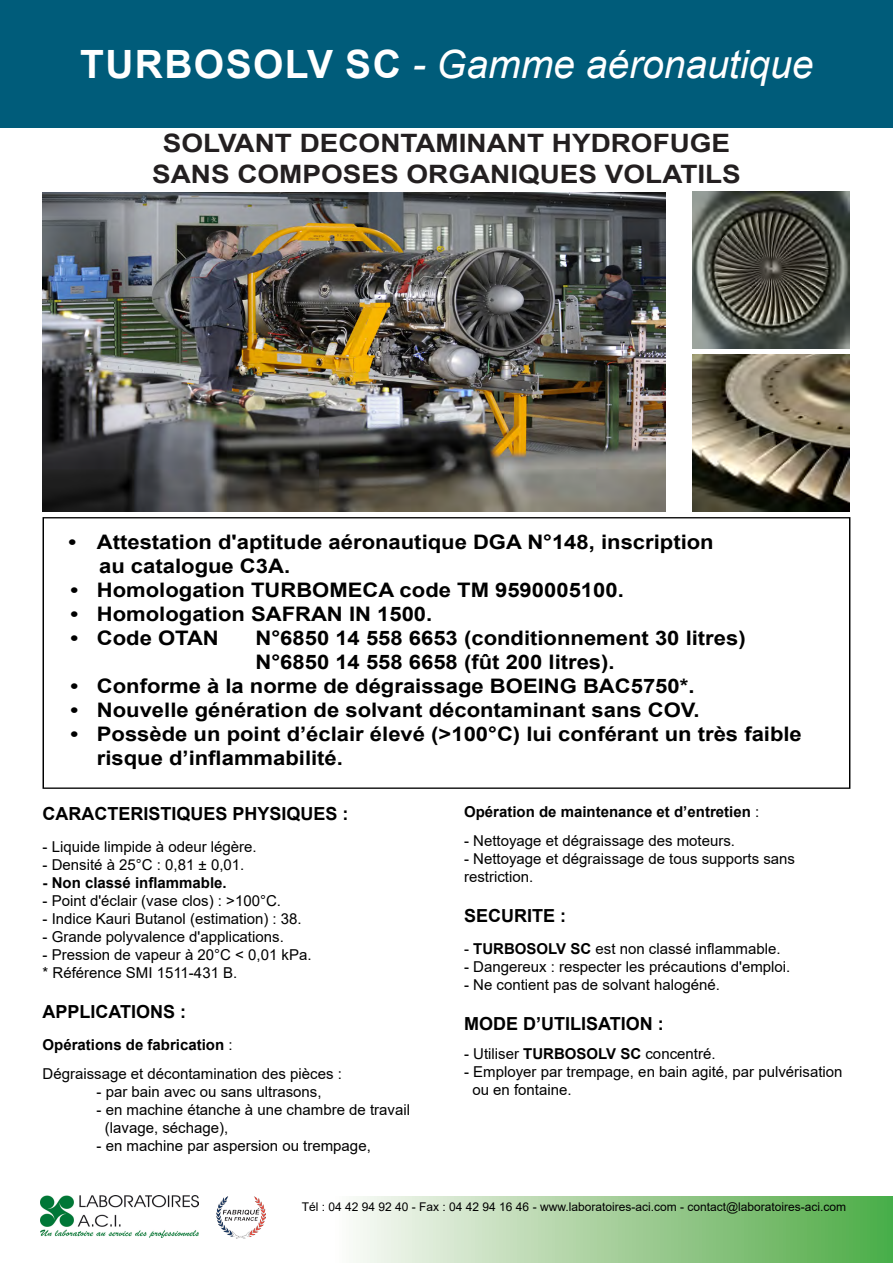
<style>
.page{position:relative;width:893px;height:1263px;background:#fff}
.page>*{position:absolute;margin:0;border:0;box-sizing:border-box;transform-origin:0 0}
.t1{font:italic 39px "Arial";color:#fff}
.t2{font:700 25.35px/30.5px "Arial";color:#231f20;scale:1.1 1}
.t3{font:700 19.95px/24px "Arial";color:#000;scale:1.1 1}
.t4{font:700 18px "Arial";color:#000}
.t5{font:15px/18px "Arial";color:#000}
.t6{font:700 15px "Arial";color:#000}
.t7{font:12px "Arial";color:#000}
.s1{font-weight:700;font-style:normal}
.s2{font-weight:700}
.s3{font-weight:400}
</style>
<div class="page">
<div style="left:0;top:0;width:893px;height:128px;background:#005c7a"></div>
<svg style="left:216px;top:1196px;width:677px;height:67px"></svg>
<img style="left:40px;top:1196px;width:159px;height:42px">
<img style="left:692px;top:191px;width:157px;height:158px">
<img style="left:43px;top:192px;width:622px;height:319px">
<img style="left:692px;top:354px;width:157px;height:157px">
<img style="left:217px;top:1196px;width:48px;height:42px">
<h1 class="t1" style="left:80px;top:39px;width:735px"><span class="s1">TURBOSOLV SC</span> - Gamme aéronautique</h1>
<h2 class="t2" style="left:152px;top:129px;width:537px;text-indent:148px">DECONTAMINANT HYDROFUGE<br>SANS COMPOSES ORGANIQUES VOLATILS</h2>
<h2 class="t2" style="left:163px;top:129px;width:16px">solvant</h2>
<h3 class="t3" style="left:99px;top:531px;width:560px;text-indent:-31px">• Attestation d'aptitude aéronautique DGA N°148, inscription au catalogue C3A.</h3>
<h3 class="t3" style="left:70px;top:579px;width:505px">• Homologation TURBOMECA code TM 9590005100.</h3>
<h3 class="t3" style="left:70px;top:603px;width:330px">• Homologation SAFRAN IN 1500.</h3>
<h3 class="t3" style="left:70px;top:627px;width:136px">• Code OTAN</h3>
<h3 class="t3" style="left:256px;top:627px;width:447px">N°6850 14 558 6653 (conditionnement 30 litres)<br>N°6850 14 558 6658 (fût 200 litres).</h3>
<h3 class="t3" style="left:70px;top:675px;width:569px">• Conforme à la norme de dégraissage BOEING BAC5750*.</h3>
<h3 class="t3" style="left:70px;top:698px;width:574px">• Nouvelle génération de solvant décontaminant sans COV.</h3>
<h3 class="t3" style="left:97px;top:722px;width:642px;text-indent:-26px">• Possède un point d’éclair élevé (&gt;100°C) lui conférant un très faible risque d’inflammabilité.</h3>
<p class="t4" style="left:43px;top:801px;width:308px">CARACTERISTIQUES PHYSIQUES :</p>
<p class="t5" style="left:43px;top:838px;width:216px">- Liquide limpide à odeur légère.</p>
<p class="t5" style="left:43px;top:856px;width:203px">- Densité à 25°C : 0,81 ± 0,01.</p>
<p class="t6" style="left:43px;top:872px;width:186px">- Non classé inflammable.</p>
<p class="t5" style="left:43px;top:892px;width:240px">- Point d'éclair (vase clos) : &gt;100°C.</p>
<p class="t5" style="left:43px;top:910px;width:261px">- Indice Kauri Butanol (estimation) : 38.</p>
<p class="t5" style="left:43px;top:928px;width:243px">- Grande polyvalence d'applications.</p>
<p class="t5" style="left:43px;top:946px;width:271px">- Pression de vapeur à 20°C &lt; 0,01 kPa. * Référence SMI 1511-431 B.</p>
<p class="t4" style="left:43px;top:999px;width:145px">APPLICATIONS :</p>
<p class="t5" style="left:43px;top:1030px;width:301px;line-height:28.8px"><span class="s2">Opérations de fabrication</span> :<br>Dégraissage et décontamination des pièces :</p>
<p class="t5" style="left:97px;top:1082px;width:227px">- par bain avec ou sans ultrasons,</p>
<p class="t5" style="left:105px;top:1100px;width:307px;text-indent:-8px">- en machine étanche à une chambre de travail (lavage, séchage),</p>
<p class="t5" style="left:97px;top:1136px;width:276px">- en machine par aspersion ou trempage,</p>
<p class="t6" style="left:464px;top:802px;width:297px">Opération de maintenance et d’entretien <span class="s3">:</span></p>
<p class="t5" style="left:464px;top:832px;width:272px">- Nettoyage et dégraissage des moteurs.</p>
<p class="t5" style="left:464px;top:850px;width:333px">- Nettoyage et dégraissage de tous supports sans restriction.</p>
<p class="t4" style="left:464px;top:903px;width:104px">SECURITE :</p>
<p class="t5" style="left:464px;top:940px;width:318px">- <span class="s2">TURBOSOLV SC</span> est non classé inflammable.</p>
<p class="t5" style="left:464px;top:958px;width:328px">- Dangereux : respecter les précautions d'emploi.</p>
<p class="t5" style="left:464px;top:976px;width:257px">- Ne contient pas de solvant halogéné.</p>
<p class="t4" style="left:464px;top:1011px;width:201px">MODE D’UTILISATION :</p>
<p class="t5" style="left:464px;top:1045px;width:253px">- Utiliser <span class="s2">TURBOSOLV SC</span> concentré.</p>
<p class="t5" style="left:472px;top:1063px;width:372px;text-indent:-8px">- Employer par trempage, en bain agité, par pulvérisation ou en fontaine.</p>
<p class="t7" style="left:302px;top:1198px;width:546px">Tél : 04 42 94 92 40 - Fax : 04 42 94 16 46 - www.laboratoires-aci.com - contact@laboratoires-aci.com</p>
</div>
